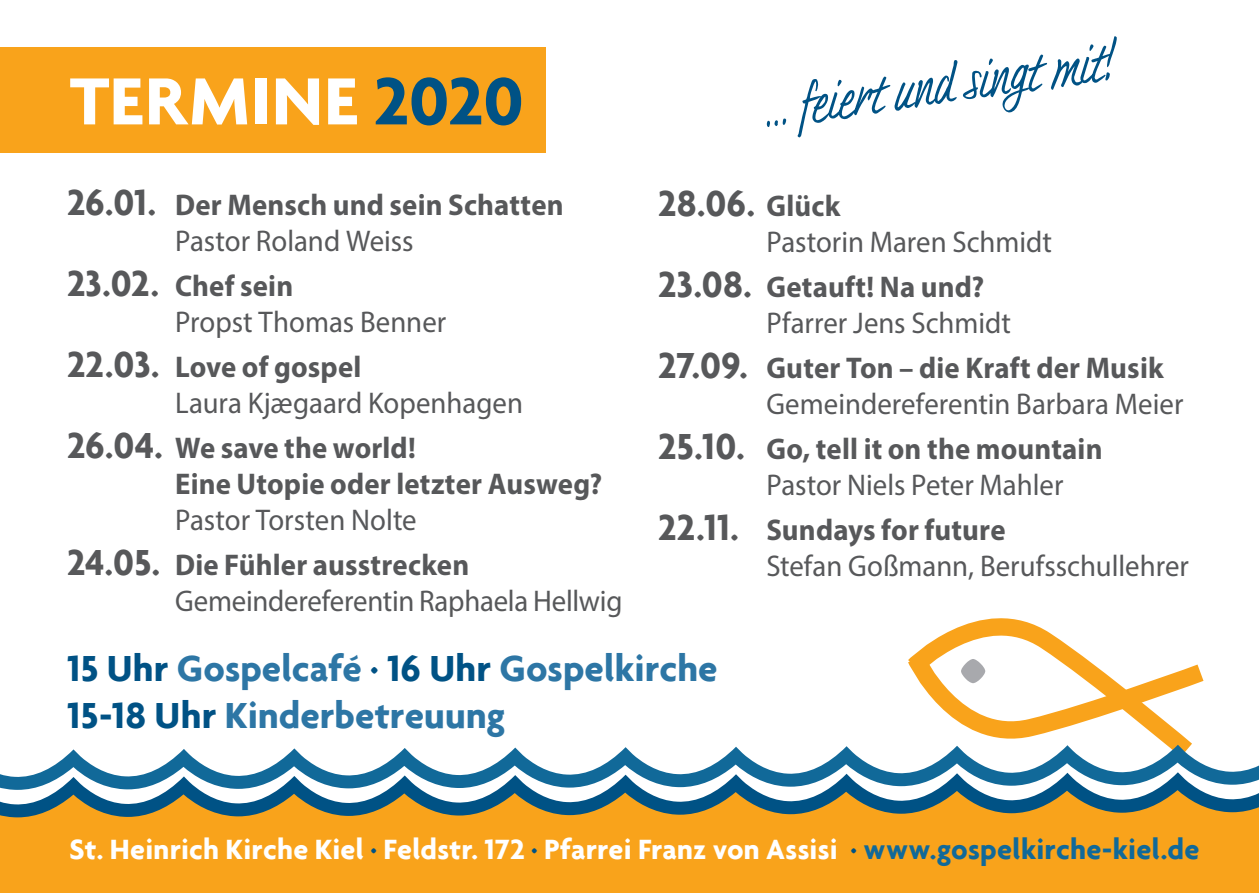
<style>
.page{position:relative;width:1259px;height:893px;background:#fff}
.page>*{position:absolute;margin:0;border:0;box-sizing:border-box;transform-origin:0 0}
.t1{font:700 72px "Agenda";letter-spacing:.01em;color:#fff}
.t2{font:700 39px/47.4px "Agenda";color:#2d76a5}
.t3{font:700 39px "Agenda";color:#57585a;scale:.96 1}
.t4{font:30px/45px "Myriad Pro";color:#57585a;scale:.96 1}
.t5{font:700 30px/36px "Myriad Pro";letter-spacing:.005em;color:#57585a;scale:.96 1}
.t6{font:700 30px "Agenda";letter-spacing:.005em;color:#fff}
.s1{color:#005285}
.s2{font-family:"Agenda";font-size:39px}
.s3{font-weight:400}
.s4{font-family:"Agenda";font-weight:700;font-size:39px}
.s5{font-weight:700}
.s6{font-family:"Myriad Pro";font-size:30px}
.s7{font-size:30.3px;color:#116999}
</style>
<div class="page">
<div style="left:0;top:47px;width:546px;height:106px;background:#f9a31b"></div>
<svg style="left:766px;top:36px;width:350px;height:101px"></svg>
<div style="left:0;top:807px;width:1259px;height:86px;background:#f9a31b"></div>
<svg style="left:932px;top:618px;width:130px;height:23px"></svg>
<svg style="left:908px;top:641px;width:296px;height:102px"></svg>
<svg style="left:43px;top:743px;width:1216px;height:28px"></svg>
<svg style="left:0;top:771px;width:1259px;height:47px"></svg>
<h1 class="t1" style="left:69px;top:57px;width:456px">TERMINE <span class="s1">2020</span></h1>
<p class="t5" style="left:175px;top:186px;width:406px;text-indent:-108px"><span class="s2">26.01.</span> Der Mensch und sein Schatten<br><span class="s3">Pastor Roland Weiss</span></p>
<p class="t4" style="left:175px;top:268px;width:284px;line-height:36px;text-indent:-108px"><span class="s4">23.02.</span> <span class="s5">Chef sein<br></span>Propst Thomas Benner</p>
<p class="t4" style="left:175px;top:349px;width:364px;line-height:36px;text-indent:-108px"><span class="s4">22.03.</span> <span class="s5">Love of gospel<br></span>Laura Kjægaard Kopenhagen</p>
<p class="t5" style="left:175px;top:429px;width:446px;text-indent:-108px"><span class="s2">26.04.</span> We save the world!<br>Eine Utopie oder letzter Ausweg?</p>
<p class="t5" style="left:67px;top:497px;width:420px;line-height:45px;text-indent:108px"><span class="s3">Pastor Torsten Nolte<br></span><span class="s2">24.05.</span> Die Fühler ausstrecken</p>
<p class="t4" style="left:175px;top:578px;width:467px">Gemeindereferentin Raphaela Hellwig</p>
<h2 class="t3" style="left:658px;top:180px;width:191px">28.06. <span class="s6">Glück</span></h2>
<p class="t4" style="left:658px;top:219px;width:412px;text-indent:108px">Pastorin Maren Schmidt<br><span class="s4">23.08.</span> <span class="s5">Getauft! Na und?</span></p>
<p class="t5" style="left:658px;top:300px;width:528px;line-height:45px;text-indent:108px"><span class="s3">Pfarrer Jens Schmidt<br></span><span class="s2">27.09.</span> Guter Ton – die Kraft der Musik</p>
<p class="t4" style="left:658px;top:381px;width:548px;text-indent:108px">Gemeindereferentin Barbara Meier<br><span class="s4">25.10.</span> <span class="s5">Go, tell it on the mountain</span></p>
<p class="t4" style="left:658px;top:462px;width:423px;text-indent:108px">Pastor Niels Peter Mahler<br><span class="s4">22.11.</span> <span class="s5">Sundays for future</span></p>
<p class="t4" style="left:766px;top:543px;width:442px">Stefan Goßmann, Berufsschullehrer</p>
<h2 class="t2" style="left:67px;top:643px;width:652px"><span class="s1">15 Uhr</span> Gospelcafé <span class="s1">· 16 Uhr</span> Gospelkirche<br><span class="s1">15-18 Uhr</span> Kinderbetreuung</h2>
<p class="t6" style="left:69px;top:831px;width:1131px">St. Heinrich Kirche Kiel <span class="s1">·</span> Feldstr. 172 <span class="s1">·</span> Pfarrei Franz von Assisi <span class="s1">·</span> <span class="s7">www.gospelkirche-kiel.de</span></p>
</div>
